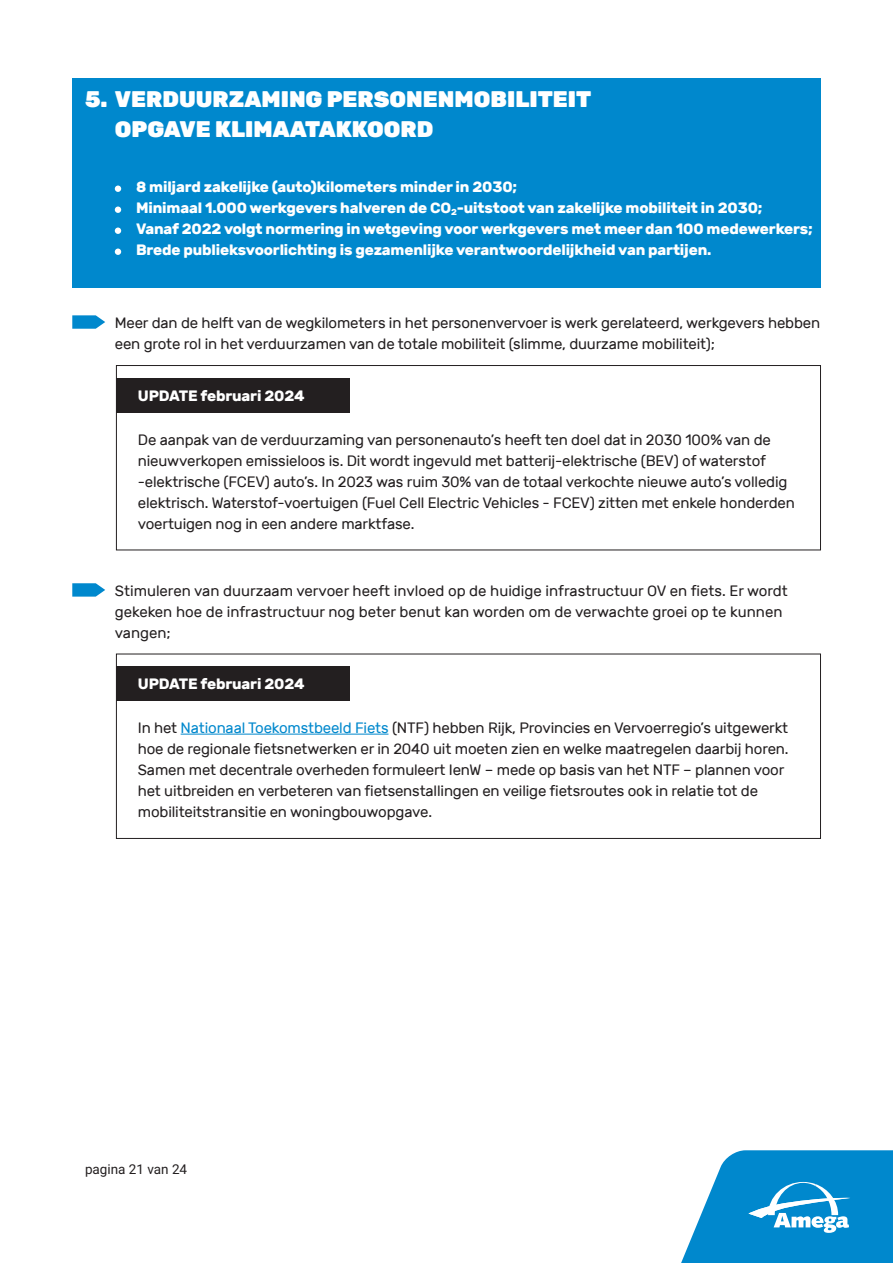
<style>
.page{position:relative;width:893px;height:1263px;background:#fff}
.page>*{position:absolute;margin:0;border:0;box-sizing:border-box;transform-origin:0 0}
.t1{font:900 22.5px/30px "Rubik";color:#fff}
.t2{font:15px/21px "Rubik";letter-spacing:-.01em;color:#231f20}
.t3{font:700 15px/21px "Rubik";letter-spacing:-.01em;color:#fff}
.t4{font:13.5px "Roboto";color:#231f20}
.s1{color:#0088cd}
</style>
<div class="page">
<svg style="left:681px;top:1150px;width:212px;height:113px"></svg>
<div style="left:72px;top:79px;width:749px;height:209px;background:#0088cd"></div>
<svg style="left:115px;top:186px;width:6px;height:6px"></svg>
<svg style="left:115px;top:207px;width:6px;height:6px"></svg>
<svg style="left:115px;top:228px;width:6px;height:6px"></svg>
<svg style="left:115px;top:249px;width:6px;height:6px"></svg>
<div style="left:116px;top:378px;width:234px;height:34px;background:#231f20"></div>
<div style="left:116px;top:666px;width:234px;height:35px;background:#231f20"></div>
<div style="left:116px;top:365px;width:705px;height:185px;border:1px solid #231f20"></div>
<hr style="left:181px;top:734px;width:207px;height:1px;background:#0088cd">
<div style="left:116px;top:654px;width:705px;height:185px;border:1px solid #231f20"></div>
<svg style="left:72px;top:315px;width:33px;height:14px"></svg>
<svg style="left:72px;top:583px;width:33px;height:14px"></svg>
<h1 class="t1" style="left:115px;top:84px;width:478px;text-indent:-30px">5. VERDUURZAMING PERSONENMOBILITEIT<br>OPGAVE KLIMAATAKKOORD</h1>
<p class="t3" style="left:136px;top:176px;width:678px">8 miljard zakelijke (auto)kilometers minder in 2030;<br>Minimaal 1.000 werkgevers halveren de CO<sub>2</sub>-uitstoot van zakelijke mobiliteit in 2030;<br>Vanaf 2022 volgt normering in wetgeving voor werkgevers met meer dan 100 medewerkers; Brede publieksvoorlichting is gezamenlijke verantwoordelijkheid van partijen.</p>
<p class="t2" style="left:115px;top:312px;width:707px">Meer dan de helft van de wegkilometers in het personenvervoer is werk gerelateerd, werkgevers hebben een grote rol in het verduurzamen van de totale mobiliteit (slimme, duurzame mobiliteit);</p>
<p class="t3" style="left:138px;top:385px;width:168px">UPDATE februari 2024</p>
<p class="t2" style="left:138px;top:429px;width:658px">De aanpak van de verduurzaming van personenauto’s heeft ten doel dat in 2030 100% van de nieuwverkopen emissieloos is. Dit wordt ingevuld met batterij-elektrische (BEV) of waterstof -elektrische (FCEV) auto’s. In 2023 was ruim 30% van de totaal verkochte nieuwe auto’s volledig elektrisch. Waterstof-voertuigen (Fuel Cell Electric Vehicles - FCEV) zitten met enkele honderden voertuigen nog in een andere marktfase.</p>
<p class="t2" style="left:115px;top:580px;width:675px">Stimuleren van duurzaam vervoer heeft invloed op de huidige infrastructuur OV en fiets. Er wordt gekeken hoe de infrastructuur nog beter benut kan worden om de verwachte groei op te kunnen vangen;</p>
<p class="t3" style="left:138px;top:674px;width:168px">UPDATE februari 2024</p>
<p class="t2" style="left:138px;top:718px;width:652px">In het <span class="s1">Nationaal Toekomstbeeld Fiets</span> (NTF) hebben Rijk, Provincies en Vervoerregio’s uitgewerkt hoe de regionale fietsnetwerken er in 2040 uit moeten zien en welke maatregelen daarbij horen.<br>Samen met decentrale overheden formuleert IenW – mede op basis van het NTF – plannen voor het uitbreiden en verbeteren van fietsenstallingen en veilige fietsroutes ook in relatie tot de mobiliteitstransitie en woningbouwopgave.</p>
<p class="t4" style="left:85px;top:1159px;width:104px">pagina 21 van 24</p>
</div>
